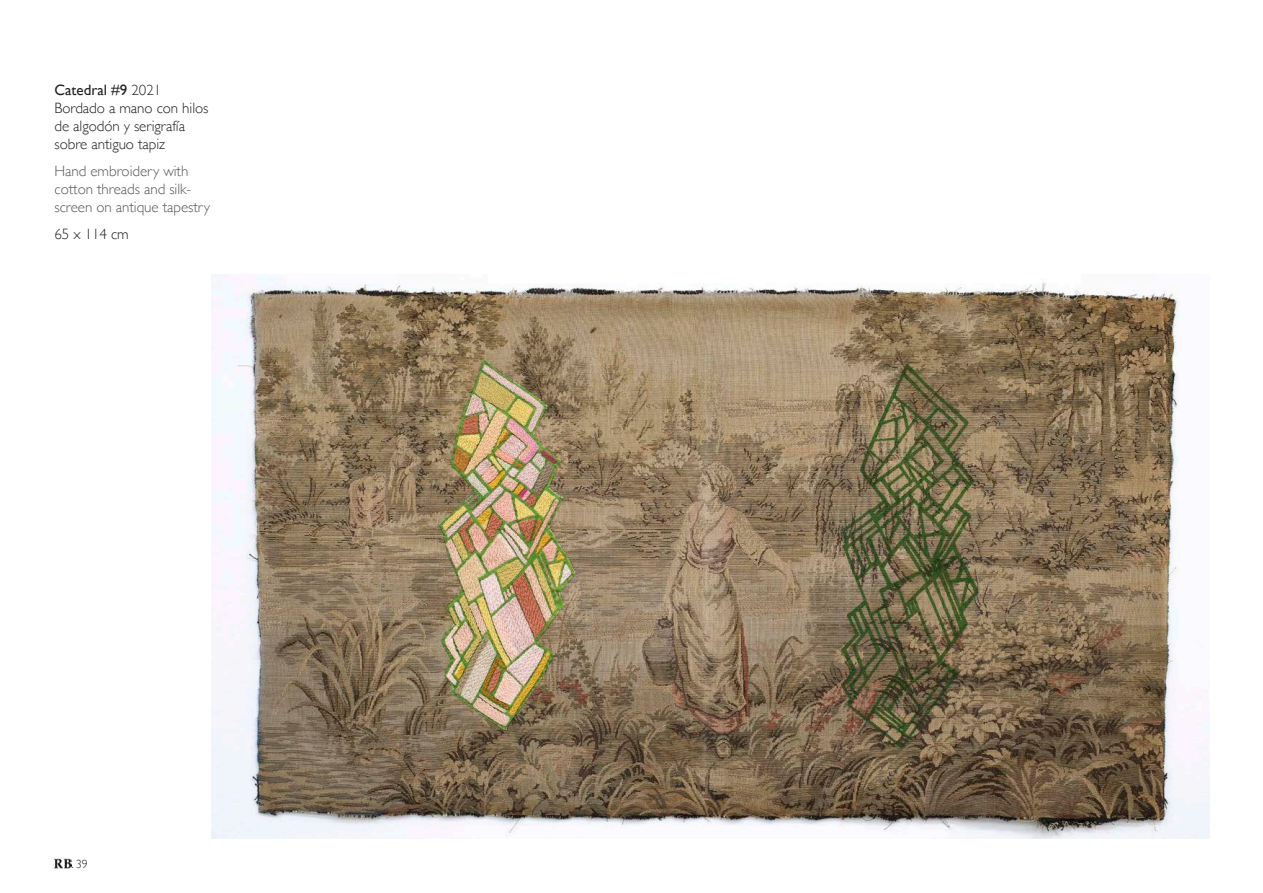
<style>
.page{position:relative;width:1263px;height:893px;background:#fff}
.page>*{position:absolute;margin:0;border:0;box-sizing:border-box;transform-origin:0 0}
.t1{font:300 15px/18px "Gill Sans";letter-spacing:-.005em;color:#231f20}
.t2{font:300 15px/18px "Gill Sans";letter-spacing:-.005em;color:#57585a}
.t3{font:300 12px "Gill Sans";color:#231f20}
.s1{font-weight:400}
</style>
<div class="page">
<img style="left:54px;top:859px;width:17px;height:10px">
<img style="left:211px;top:274px;width:998px;height:565px">
<p class="t1" style="left:55px;top:81px;width:155px"><span class="s1">Catedral #9</span> 2021<br>Bordado a mano con hilos de algodón y serigrafía sobre antiguo tapiz</p>
<p class="t2" style="left:55px;top:162px;width:157px">Hand embroidery with cotton threads and silk&shy;screen on antique tapestry</p>
<p class="t1" style="left:55px;top:225px;width:76px">65 x 114 cm</p>
<p class="t3" style="left:71px;top:854px;width:18px">. 39</p>
</div>
